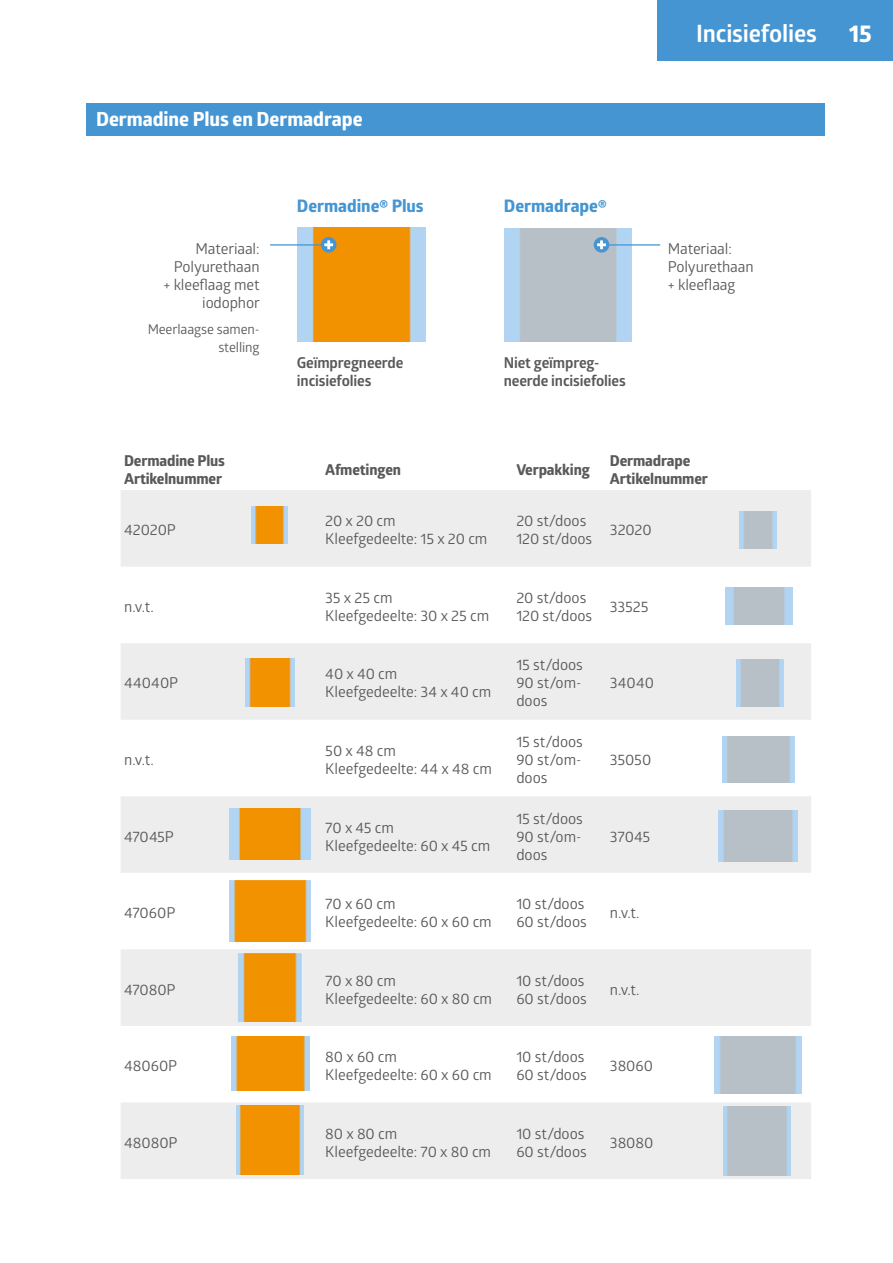
<style>
.page{position:relative;width:893px;height:1263px;background:#fff}
.page>*{position:absolute;margin:0;border:0;box-sizing:border-box;transform-origin:0 0}
.t1{font:700 24px "Glober";letter-spacing:-.01em;color:#fff}
.t2{font:700 24px "Globerx";color:#fff}
.t3{font:700 19.5px "Globerx";letter-spacing:-.005em;color:#fff}
.t4{font:700 17.25px "Globerx";color:#4595d2}
.t5{font:15px/18px "Glober";letter-spacing:-.005em;color:#58595b}
.t6{font:700 15px/18px "Globerx";letter-spacing:-.01em;color:#58595b}
.t7{font:700 15px/18px "Glober";letter-spacing:-.01em;color:#58595b}
.t8{font:13.5px/18px "Glober";letter-spacing:-.01em;color:#58595b;text-align:right}
</style>
<div class="page">
<div style="left:658px;top:0;width:235px;height:61px;background:#4595d2"></div>
<div style="left:86px;top:104px;width:739px;height:32px;background:#4595d2"></div>
<svg style="left:121px;top:490px;width:690px;height:689px;fill:#ededee"></svg>
<img style="left:246px;top:658px;width:48px;height:48px">
<img style="left:251px;top:507px;width:37px;height:36px">
<img style="left:297px;top:228px;width:128px;height:113px">
<img style="left:229px;top:808px;width:82px;height:51px">
<img style="left:236px;top:1106px;width:67px;height:68px">
<img style="left:232px;top:1037px;width:77px;height:54px">
<img style="left:736px;top:659px;width:47px;height:47px">
<img style="left:739px;top:511px;width:37px;height:37px">
<img style="left:725px;top:587px;width:68px;height:37px">
<img style="left:723px;top:736px;width:72px;height:47px">
<img style="left:723px;top:1106px;width:68px;height:69px">
<img style="left:718px;top:810px;width:80px;height:52px">
<img style="left:714px;top:1037px;width:88px;height:56px">
<img style="left:229px;top:880px;width:81px;height:62px">
<img style="left:237px;top:953px;width:65px;height:69px">
<hr style="left:601px;top:244px;width:59px;height:2px;background:#4495d1">
<div style="left:594px;top:237px;width:15px;height:16px;background:#4595d2;border-radius:50%"></div>
<svg style="left:597px;top:240px;width:9px;height:9px"></svg>
<hr style="left:270px;top:244px;width:59px;height:2px;background:#4495d1">
<svg style="left:321px;top:237px;width:15px;height:16px"></svg>
<svg style="left:324px;top:240px;width:9px;height:9px"></svg>
<h2 class="t3" style="left:96px;top:105px;width:268px">Dermadine Plus en Dermadrape</h2>
<p class="t4" style="left:297px;top:194px;width:128px">Dermadine® Plus</p>
<p class="t4" style="left:504px;top:194px;width:105px">Dermadrape®</p>
<p class="t5" style="left:163px;top:239px;width:98px;text-align:right">Materiaal:<br>Polyurethaan<br>+ kleeflaag met iodophor</p>
<p class="t8" style="left:148px;top:320px;width:113px">Meerlaagse samen&shy;stelling</p>
<p class="t7" style="left:297px;top:353px;width:108px">Geïmpregneerde incisiefolies</p>
<p class="t7" style="left:504px;top:353px;width:123px">Niet geïmpreg&shy;neerde incisiefolies</p>
<h1 class="t1" style="left:696px;top:17px;width:122px">Incisiefolies</h1>
<h1 class="t2" style="left:849px;top:16px;width:24px">15</h1>
<p class="t5" style="left:668px;top:239px;width:87px">Materiaal:<br>Polyurethaan + kleeflaag</p>
<p class="t6" style="left:124px;top:451px;width:102px">Dermadine Plus<br>Artikelnummer</p>
<p class="t6" style="left:325px;top:460px;width:77px">Afmetingen</p>
<p class="t6" style="left:516px;top:460px;width:75px">Verpakking</p>
<p class="t6" style="left:610px;top:451px;width:100px">Dermadrape<br>Artikelnummer</p>
<p class="t5" style="left:124px;top:520px;width:53px">42020P</p>
<p class="t5" style="left:325px;top:511px;width:164px">20 x 20 cm<br>Kleefgedeelte: 15 x 20 cm</p>
<p class="t5" style="left:516px;top:511px;width:77px">20 st/doos<br>120 st/doos</p>
<p class="t5" style="left:610px;top:520px;width:43px">32020</p>
<p class="t5" style="left:124px;top:597px;width:31px">n.v.t.</p>
<p class="t5" style="left:325px;top:588px;width:166px">35 x 25 cm<br>Kleefgedeelte: 30 x 25 cm</p>
<p class="t5" style="left:516px;top:588px;width:77px">20 st/doos<br>120 st/doos</p>
<p class="t5" style="left:610px;top:597px;width:40px">33525</p>
<p class="t5" style="left:124px;top:673px;width:56px">44040P</p>
<p class="t5" style="left:325px;top:664px;width:168px">40 x 40 cm<br>Kleefgedeelte: 34 x 40 cm</p>
<p class="t5" style="left:516px;top:655px;width:68px;text-align:justify">15 st/doos 90 st/om&shy;doos</p>
<p class="t5" style="left:124px;top:750px;width:31px">n.v.t.</p>
<p class="t5" style="left:325px;top:741px;width:168px">50 x 48 cm<br>Kleefgedeelte: 44 x 48 cm</p>
<p class="t5" style="left:516px;top:732px;width:68px;text-align:justify">15 st/doos 90 st/om&shy;doos</p>
<p class="t5" style="left:124px;top:826px;width:51px">47045P</p>
<p class="t5" style="left:325px;top:817px;width:166px">70 x 45 cm<br>Kleefgedeelte: 60 x 45 cm</p>
<p class="t5" style="left:516px;top:808px;width:68px;text-align:justify">15 st/doos 90 st/om&shy;doos</p>
<p class="t5" style="left:610px;top:673px;width:46px">34040</p>
<p class="t5" style="left:610px;top:750px;width:43px">35050</p>
<p class="t5" style="left:610px;top:826px;width:42px">37045</p>
<p class="t5" style="left:124px;top:903px;width:53px">47060P</p>
<p class="t5" style="left:325px;top:894px;width:168px">70 x 60 cm<br>Kleefgedeelte: 60 x 60 cm</p>
<p class="t5" style="left:516px;top:894px;width:72px">10 st/doos<br>60 st/doos</p>
<p class="t5" style="left:610px;top:903px;width:31px">n.v.t.</p>
<p class="t5" style="left:124px;top:980px;width:53px">47080P</p>
<p class="t5" style="left:325px;top:971px;width:168px">70 x 80 cm<br>Kleefgedeelte: 60 x 80 cm</p>
<p class="t5" style="left:516px;top:971px;width:72px">10 st/doos<br>60 st/doos</p>
<p class="t5" style="left:610px;top:980px;width:31px">n.v.t.</p>
<p class="t5" style="left:124px;top:1056px;width:55px">48060P</p>
<p class="t5" style="left:325px;top:1047px;width:168px">80 x 60 cm<br>Kleefgedeelte: 60 x 60 cm</p>
<p class="t5" style="left:516px;top:1047px;width:72px">10 st/doos<br>60 st/doos</p>
<p class="t5" style="left:610px;top:1056px;width:45px">38060</p>
<p class="t5" style="left:124px;top:1133px;width:55px">48080P</p>
<p class="t5" style="left:325px;top:1124px;width:167px">80 x 80 cm<br>Kleefgedeelte: 70 x 80 cm</p>
<p class="t5" style="left:516px;top:1124px;width:72px">10 st/doos<br>60 st/doos</p>
<p class="t5" style="left:610px;top:1133px;width:45px">38080</p>
</div>
